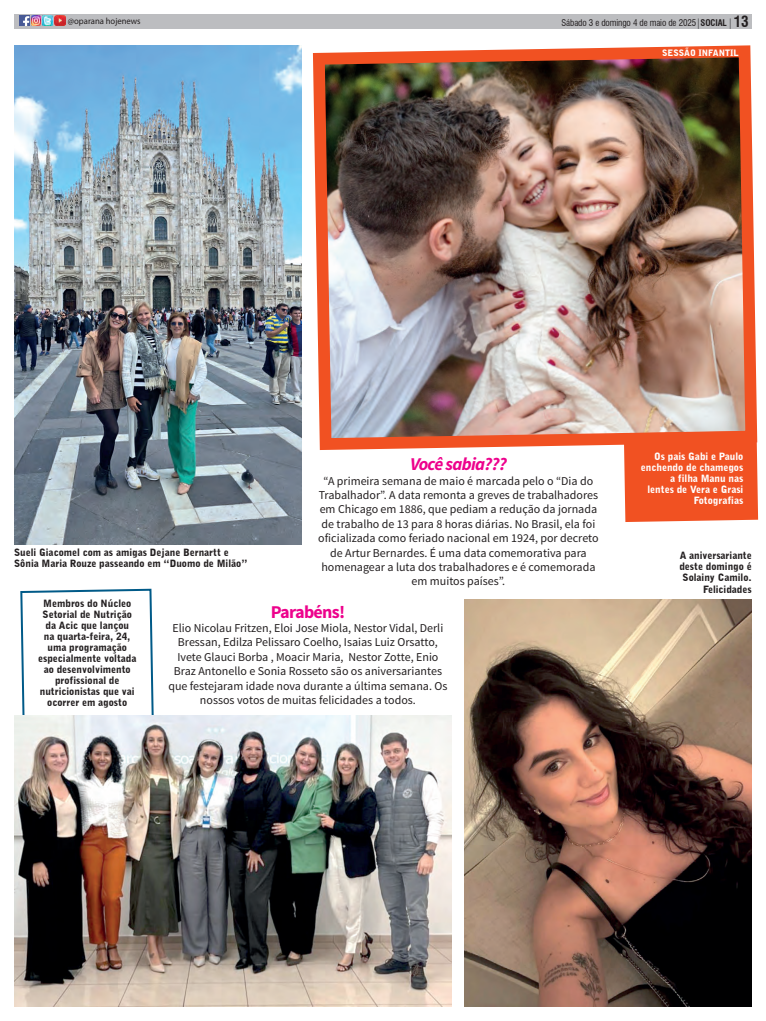
<style>
.page{position:relative;width:766px;height:1021px;background:#fff}
.page>*{position:absolute;margin:0;border:0;box-sizing:border-box;transform-origin:0 0}
.titulo_social{font:italic 700 18px "Source Sans Pro";letter-spacing:-.04em;color:#ed028c}
.titulo_social-2{font:700 18px "Source Sans Pro";letter-spacing:-.04em;color:#ed028c}
.t1{font:700 condensed 15px "Swiss 721 BT";color:#231f20}
.TEXTO_ESSE{font:12px/14.4px "Source Sans Pro";color:#231f20;text-align:center}
.Legenda{font:900 10px/11px "Bell Gothic BT";color:#231f20;text-align:right}
.Legenda-2{font:900 10px/11px "Bell Gothic BT";color:#fff;text-align:right}
.t2{font:condensed 9px "Swiss 721 BT";letter-spacing:-.01em;color:#231f20}
.t3{font:9px "Myriad Pro";color:#231f20;scale:.96 1}
.Legenda-3{font:900 8.8px "Bell Gothic BT";color:#fff}
.s1{font-weight:700}
</style>
<div class="page">
<div style="left:624px;top:456px;width:133px;height:66px;background:#f15122"></div>
<svg style="left:20px;top:588px;width:134px;height:127px"></svg>
<img style="left:312px;top:45px;width:446px;height:411px">
<div style="left:14px;top:14px;width:737px;height:15px;background:#bcbdc0"></div>
<svg style="left:20px;top:16px;width:45px;height:10px"></svg>
<img style="left:14px;top:45px;width:287px;height:499px">
<img style="left:464px;top:599px;width:287px;height:407px">
<img style="left:14px;top:715px;width:437px;height:291px">
<p class="t3" style="left:68px;top:15px;width:77px">@oparana hojenews</p>
<p class="t2" style="left:561px;top:18px;width:167px">Sábado 3 e domingo 4 de maio de 2025 <span class="s1">SOCIAL</span></p>
<p class="t1" style="left:733px;top:13px;width:16px">13</p>
<p class="Legenda-3" style="left:662px;top:47px;width:78px">SESSÃO INFANTIL</p>
<p class="titulo_social" style="left:410px;top:452px;width:98px">Você sabia???</p>
<p class="TEXTO_ESSE" style="left:318px;top:473px;width:282px">“A primeira semana de maio é marcada pelo o “Dia do Trabalhador”. A data remonta a greves de trabalhadores em Chicago em 1886, que pediam a redução da jornada de trabalho de 13 para 8 horas diárias. No Brasil, ela foi oficializada como feriado nacional em 1924, por decreto de Artur Bernardes. É uma data comemorativa para homenagear a luta dos trabalhadores e é comemorada em muitos países”.</p>
<p class="titulo_social-2" style="left:270px;top:600px;width:76px">Parabéns!</p>
<p class="TEXTO_ESSE" style="left:168px;top:621px;width:280px">Elio Nicolau Fritzen, Eloi Jose Miola, Nestor Vidal, Derli Bressan, Edilza Pelissaro Coelho, Isaias Luiz Orsatto, Ivete Glauci Borba , Moacir Maria, Nestor Zotte, Enio Braz Antonello e Sonia Rosseto são os aniversariantes que festejaram idade nova durante a última semana. Os nossos votos de muitas felicidades a todos.</p>
<p class="Legenda" style="left:14px;top:547px;width:235px;text-align:left">Sueli Giacomel com as amigas Dejane Bernartt e<br>Sônia Maria Rouze passeando em “Duomo de Milão”</p>
<p class="Legenda" style="left:38px;top:597px;width:100px;text-align:center">Membros do Núcleo<br>Setorial de Nutrição da Acic que lançou<br>na quarta-feira, 24, uma programação especialmente voltada ao desenvolvimento profissional de nutricionistas que vai ocorrer em agosto</p>
<p class="Legenda-2" style="left:640px;top:450px;width:104px">Os pais Gabi e Paulo enchendo de chamegos a filha Manu nas<br>lentes de Vera e Grasi<br>Fotografias</p>
<p class="Legenda" style="left:679px;top:550px;width:74px">A aniversariante deste domingo é<br>Solainy Camilo.<br>Felicidades</p>
</div>
